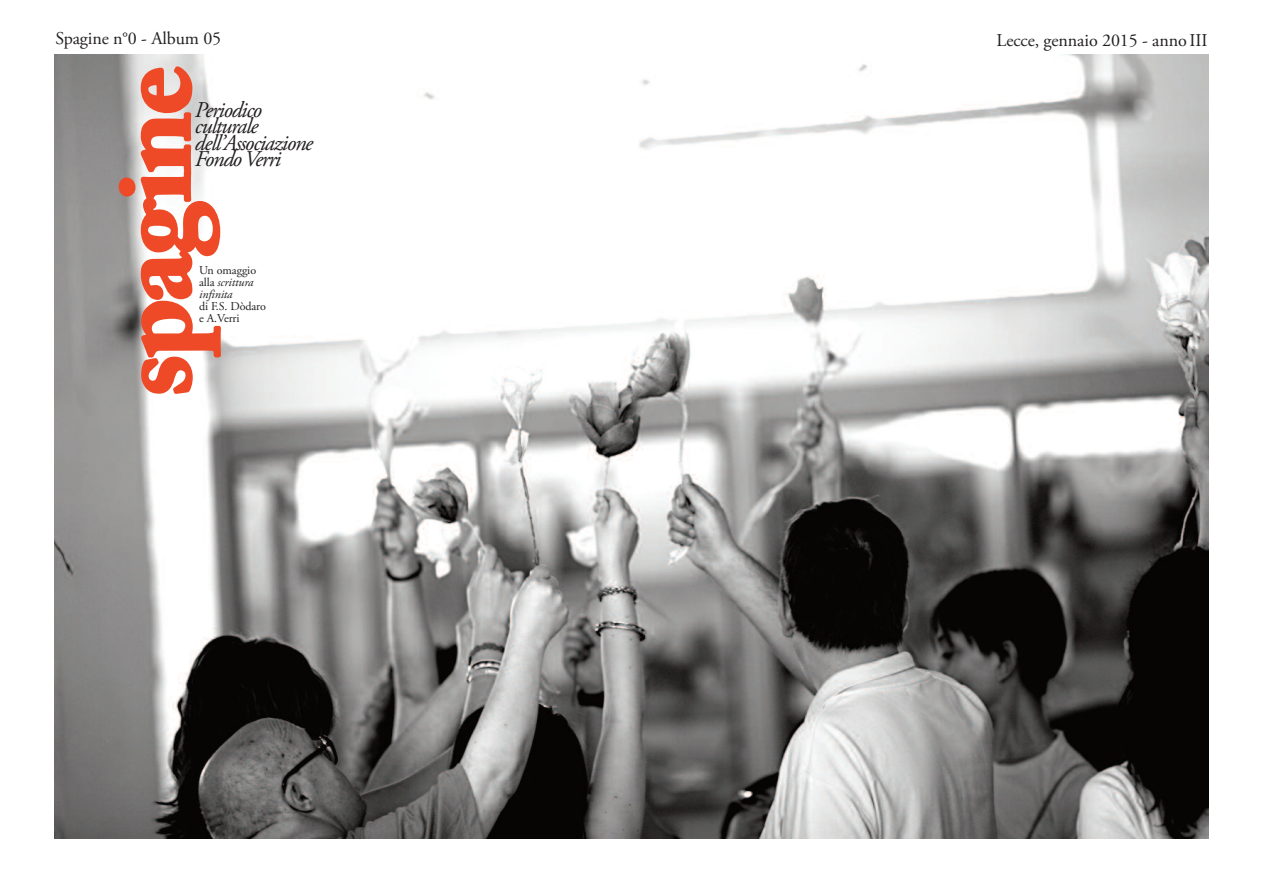
<style>
.page{position:relative;width:1263px;height:893px;background:#fff}
.page>*{position:absolute;margin:0;border:0;box-sizing:border-box;transform-origin:0 0}
.t1{font:700 108px "Adobe Caslon Pro";color:#ef4a28}
.t2{font:italic 22.5px/16.5px "Adobe Garamond Pro";letter-spacing:-.05em;color:#231f20}
.t3{font:18px "Adobe Garamond Pro";letter-spacing:-.005em;color:#231f20}
.t4{font:italic 12px/12px "Adobe Garamond Pro";letter-spacing:-.005em;color:#231f20}
.t5{font:12px/12px "Adobe Garamond Pro";letter-spacing:-.005em;color:#231f20}
.s1{font-style:normal}
</style>
<div class="page">
<img style="left:54px;top:54px;width:1155px;height:785px">
<svg style="left:117px;top:63px;width:106px;height:332px"></svg>
<p class="t3" style="left:55px;top:28px;width:167px">Spagine n°0 - Album 05</p>
<p class="t3" style="left:996px;top:29px;width:212px">Lecce, gennaio 2015 - annoIII</p>
<h1 class="t1" style="left:89px;top:397px;width:332px;rotate:-90deg">spagine</h1>
<p class="t2" style="left:195px;top:102px;width:120px">Periodico culturale dell’Associazione<br>Fondo Verri</p>
<p class="t4" style="left:199px;top:265px;width:59px"><span class="s1">Un omaggio alla</span> scrittura infinita</p>
<p class="t5" style="left:199px;top:301px;width:68px">di F.S. Dòdaro e A.Verri</p>
</div>
